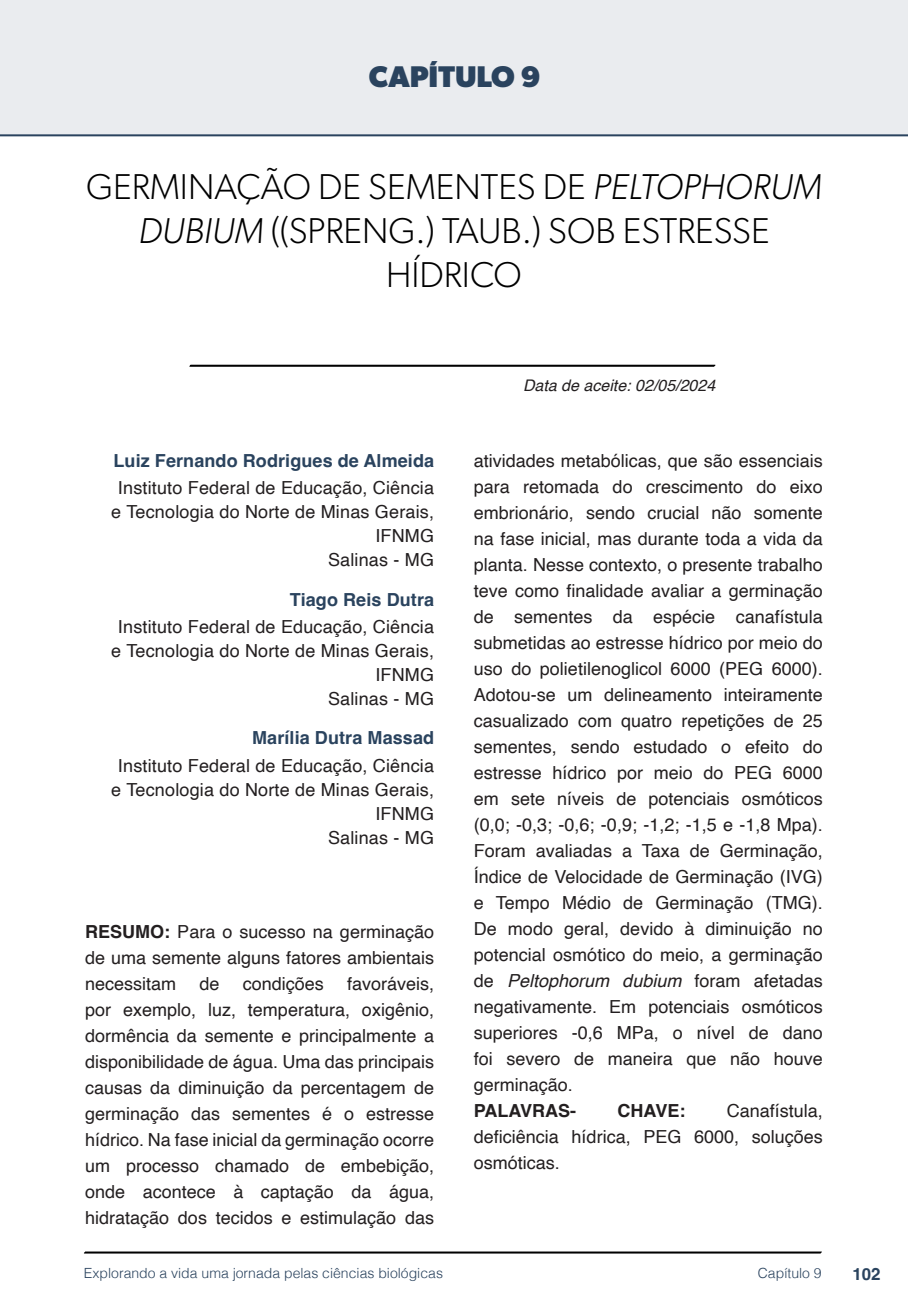
<style>
.page{position:relative;width:908px;height:1304px;background:#fff}
.page>*{position:absolute;margin:0;border:0;box-sizing:border-box;transform-origin:0 0}
.nome_artigos{font:300 36px/44px "Gibson";color:#000;text-align:center}
.capítulos{font:700 30px "Gibson";color:#2a435e}
.Resumos_e_PC_TXT{font:18px/26px "Helvetica";color:#231f20;text-align:justify}
.info_autores{font:18px/24px "Helvetica";letter-spacing:.01em;color:#231f20;text-align:right}
.nome_autores{font:700 18px "Helvetica";letter-spacing:.005em;color:#2a435e}
.Resumos_e_PC_TXT-2{font:700 18px "Helvetica";color:#231f20}
.t1{font:700 16.8px "Helvetica";color:#2a435e}
.t2{font:italic 16px "Helvetica";color:#231f20}
.t3{font:300 14px "Helvetica";color:#2a435e}
.s1{font-style:italic}
.s2{font-weight:700}
</style>
<div class="page">
<svg style="left:84px;top:1251px;width:737px;height:3px;background:#515151"></svg>
<div style="left:0;top:0;width:907px;height:136px;background:#eaecef"></div>
<svg style="left:189px;top:364px;width:526px;height:3px;background:#4f4f4f"></svg>
<div style="left:44px;top:72px;width:68px;height:61px;background:#eaecef"></div>
<p class="capítulos" style="left:369px;top:58px;width:173px">CAPÍTULO 9</p>
<p class="nome_artigos" style="left:86px;top:164px;width:737px">GERMINAÇÃO DE SEMENTES DE <span class="s1">PELTOPHORUM<br>DUBIUM</span> ((SPRENG.) TAUB.) SOB ESTRESSE<br>HÍDRICO</p>
<p class="nome_autores" style="left:113px;top:450px;width:322px">Luiz Fernando Rodrigues de Almeida</p>
<p class="info_autores" style="left:111px;top:477px;width:324px">Instituto Federal de Educação, Ciência e Tecnologia do Norte de Minas Gerais,<br>IFNMG</p>
<p class="info_autores" style="left:328px;top:549px;width:108px">Salinas - MG</p>
<p class="nome_autores" style="left:290px;top:588px;width:146px">Tiago Reis Dutra</p>
<p class="info_autores" style="left:111px;top:615px;width:324px">Instituto Federal de Educação, Ciência e Tecnologia do Norte de Minas Gerais,<br>IFNMG</p>
<p class="info_autores" style="left:328px;top:687px;width:108px">Salinas - MG</p>
<p class="nome_autores" style="left:252px;top:727px;width:183px">Marília Dutra Massad</p>
<p class="info_autores" style="left:111px;top:754px;width:324px">Instituto Federal de Educação, Ciência e Tecnologia do Norte de Minas Gerais,<br>IFNMG</p>
<p class="info_autores" style="left:328px;top:826px;width:108px">Salinas - MG</p>
<p class="Resumos_e_PC_TXT" style="left:85px;top:919px;width:350px"><span class="s2">RESUMO:</span> Para o sucesso na germinação de uma semente alguns fatores ambientais necessitam</p>
<p class="Resumos_e_PC_TXT" style="left:85px;top:971px;width:350px;text-indent:262px">favoráveis, por exemplo, luz, temperatura, oxigênio, dormência da semente e principalmente a disponibilidade de água. Uma das principais causas da diminuição da percentagem de germinação das sementes é o estresse hídrico. Na fase inicial da germinação ocorre um processo chamado de embebição, onde acontece à captação da água, hidratação dos tecidos e estimulação das</p>
<p class="Resumos_e_PC_TXT" style="left:199px;top:971px;width:22px">de</p>
<p class="Resumos_e_PC_TXT" style="left:242px;top:971px;width:83px">condições</p>
<p class="t2" style="left:523px;top:373px;width:194px">Data de aceite: 02/05/2024</p>
<p class="Resumos_e_PC_TXT" style="left:473px;top:448px;width:350px">atividades metabólicas, que são essenciais para retomada do crescimento do eixo embrionário, sendo crucial não somente na fase inicial, mas durante toda a vida da planta. Nesse contexto, o presente trabalho teve como finalidade avaliar a germinação de sementes da espécie canafístula submetidas ao estresse hídrico por meio do uso do polietilenoglicol 6000 (PEG 6000).<br>Adotou-se um delineamento inteiramente casualizado com quatro repetições de 25 sementes, sendo estudado o efeito do estresse hídrico por meio do PEG 6000 em sete níveis de potenciais osmóticos (0,0; -0,3; -0,6; -0,9; -1,2; -1,5 e -1,8 Mpa).<br>Foram avaliadas a Taxa de Germinação, Índice de Velocidade de Germinação (IVG) e Tempo Médio de Germinação (TMG).<br>De modo geral, devido à diminuição no potencial osmótico do meio, a germinação de <span class="s1">Peltophorum dubium</span> foram afetadas negativamente. Em potenciais osmóticos superiores -0,6 MPa, o nível de dano foi severo de maneira que não houve germinação.</p>
<p class="Resumos_e_PC_TXT-2" style="left:473px;top:1100px;width:104px">PALAVRAS-</p>
<p class="Resumos_e_PC_TXT-2" style="left:617px;top:1100px;width:69px">CHAVE:</p>
<p class="Resumos_e_PC_TXT" style="left:473px;top:1098px;width:350px;text-indent:253px">Canafístula, deficiência hídrica, PEG 6000, soluções osmóticas.</p>
<p class="t3" style="left:84px;top:1261px;width:360px">Explorando a vida uma jornada pelas ciências biológicas</p>
<p class="t3" style="left:757px;top:1261px;width:65px">Capítulo 9</p>
<p class="t1" style="left:851px;top:1264px;width:30px">102</p>
</div>
